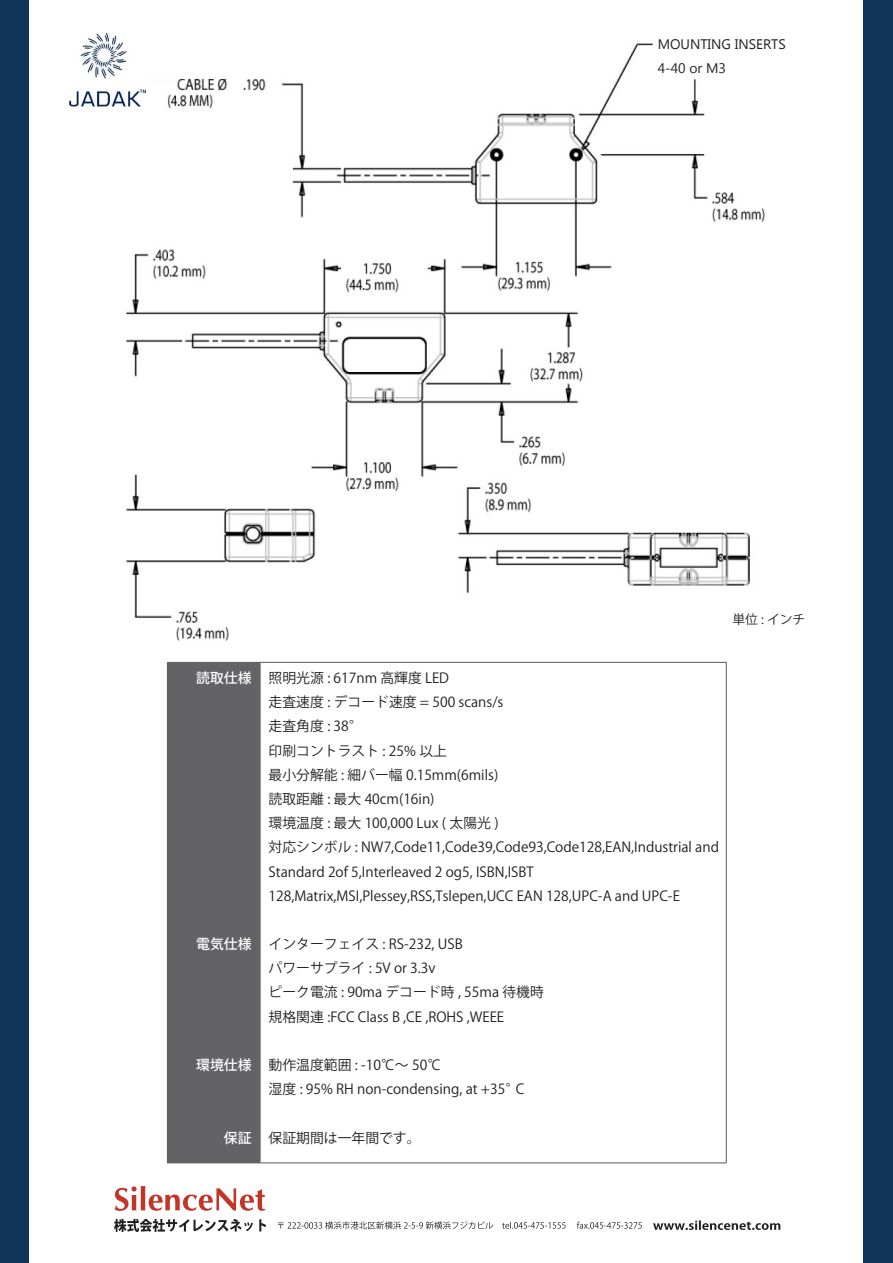
<style>
.page{position:relative;width:893px;height:1263px;background:#fff}
.page>*{position:absolute;margin:0;border:0;box-sizing:border-box;transform-origin:0 0}
.t1{font:13.8px "Koz Go Pr 6 N";color:#231f20}
.t2{font:13.8px "Segoe UI";color:#231f20}
.t3{font:500 13.8px "Koz Go Pr 6 N";color:#fff}
.t4{font:12.75px "Koz Go Pr 6 N";color:#231f20}
</style>
<div class="page">
<svg style="left:115px;top:1186px;width:150px;height:25px"></svg>
<svg style="left:114px;top:1219px;width:666px;height:13px"></svg>
<img style="left:126px;top:43px;width:639px;height:598px">
<div style="left:167px;top:662px;width:93px;height:501px;background:#636366"></div>
<hr style="left:260px;top:662px;width:467px;height:1px;background:#636366">
<hr style="left:260px;top:663px;width:1px;height:499px;background:#636366">
<hr style="left:726px;top:663px;width:1px;height:499px;background:#636366">
<hr style="left:260px;top:1162px;width:467px;height:1px;background:#636366">
<div style="left:0;top:0;width:28px;height:1263px;background:#12345a"></div>
<div style="left:864px;top:0;width:29px;height:1263px;background:#12345a"></div>
<img style="left:70px;top:32px;width:76px;height:79px">
<p class="t2" style="left:658px;top:35px;width:130px">MOUNTING INSERTS</p>
<p class="t2" style="left:658px;top:59px;width:70px">4-40 or M3</p>
<p class="t4" style="left:732px;top:612px;width:74px">単位 : インチ</p>
<p class="t3" style="left:196px;top:670px;width:57px">読取仕様</p>
<p class="t3" style="left:196px;top:936px;width:57px">電気仕様</p>
<p class="t3" style="left:196px;top:1057px;width:57px">環境仕様</p>
<p class="t3" style="left:224px;top:1130px;width:29px">保証</p>
<p class="t1" style="left:269px;top:670px;width:182px">照明光源 : 617nm 高輝度 LED</p>
<p class="t1" style="left:269px;top:694px;width:236px">走査速度 : デコード速度 = 500 scans s/</p>
<p class="t1" style="left:269px;top:719px;width:96px">走査角度 : 38°</p>
<p class="t1" style="left:269px;top:743px;width:180px">印刷コントラスト : 25% 以上</p>
<p class="t1" style="left:269px;top:767px;width:231px">最小分解能 : 細バー幅 0.15mm 6( mils(</p>
<p class="t1" style="left:269px;top:791px;width:167px">読取距離 : 最大 40cm(16in(</p>
<p class="t1" style="left:269px;top:815px;width:232px">環境温度 : 最大 100,000 Lux ( 太陽光 (</p>
<p class="t1" style="left:269px;top:839px;width:452px">対応シンボル : NW7,Code11,Code39,Code93,Code128,EAN,Industrial and</p>
<p class="t1" style="left:269px;top:864px;width:267px">Standard 2of 5,Interleaved 2 og5, ISBN,ISBT</p>
<p class="t1" style="left:269px;top:888px;width:413px">128,Matrix,MSI,Plessey,RSS,Tslepen,UCC EAN 128,UPC A- and UPC E-</p>
<p class="t1" style="left:269px;top:936px;width:196px">インターフェイス : RS-232, USB</p>
<p class="t1" style="left:269px;top:960px;width:168px">パワーサプライ V5: or 3.3v</p>
<p class="t1" style="left:269px;top:985px;width:277px">ピーク電流 : 90ma デコード時 , 55ma 待機時</p>
<p class="t1" style="left:269px;top:1009px;width:237px">規格関連 :FCC Class ,B CE ,ROHS ,WEEE</p>
<p class="t1" style="left:269px;top:1057px;width:174px">動作温度範囲 : -10°C~ 50°C</p>
<p class="t1" style="left:516px;top:1081px;width:10px">C</p>
<p class="t1" style="left:269px;top:1081px;width:252px">湿度 : 95% RH non-condensing, at +35°</p>
<p class="t1" style="left:269px;top:1130px;width:154px">保証期間は一年間です。</p>
</div>
